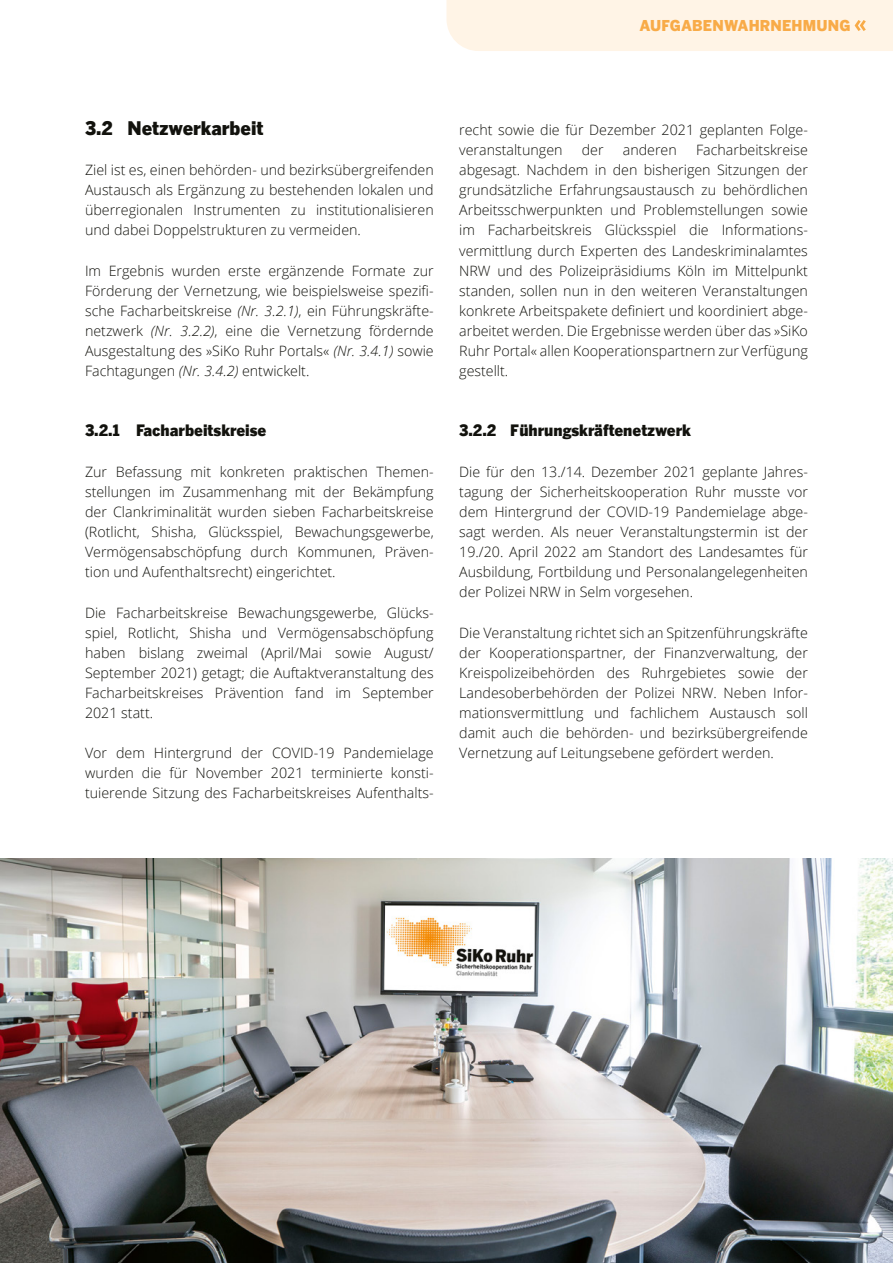
<style>
.page{position:relative;width:893px;height:1263px;background:#fff}
.page>*{position:absolute;margin:0;border:0;box-sizing:border-box;transform-origin:0 0}
.t1{font:900 18.75px "Benton Gothic";color:#12120d}
.t2{font:900 15.75px "Benton Gothic";color:#12120d}
.t3{font:900 15px "Benton Gothic";letter-spacing:.015em;color:#f8ab48}
.t4{font:300 14.25px/20.1px "Open Sans";color:#12120d;text-align:justify}
.s1{font-style:italic}
</style>
<div class="page">
<img style="left:0;top:859px;width:893px;height:404px">
<div style="left:446px;top:0;width:447px;height:51px;background:#fff4e6"></div>
<hr style="left:0;top:157px;width:1px;height:259px;background:#ececec">
<hr style="left:0;top:115px;width:1px;height:42px;background:#f48e00">
<p class="t3" style="left:639px;top:16px;width:213px">AUFGABENWAHRNEHMUNG</p>
<h1 class="t1" style="left:85px;top:116px;width:180px">3.2 Netzwerkarbeit</h1>
<p class="t4" style="left:85px;top:160px;width:350px">Ziel ist es, einen behörden- und bezirksübergreifenden Austausch als Ergänzung zu bestehenden lokalen und überregionalen Instrumenten zu institutionalisieren und dabei Doppelstrukturen zu vermeiden.</p>
<p class="t4" style="left:85px;top:260px;width:350px">Im Ergebnis wurden erste ergänzende Formate zur Förderung der Vernetzung, wie beispielsweise spezifi&shy;sche Facharbeitskreise <span class="s1">(Nr. 3.2.1)</span>, ein Führungskräfte&shy;netzwerk <span class="s1">(Nr. 3.2.2)</span>, eine die Vernetzung fördernde Ausgestaltung des »SiKo Ruhr Portals« <span class="s1">(Nr. 3.4.1)</span> sowie Fachtagungen <span class="s1">(Nr. 3.4.2)</span> entwickelt.</p>
<p class="t2" style="left:85px;top:421px;width:183px">3.2.1 Facharbeitskreise</p>
<p class="t4" style="left:85px;top:461px;width:350px">Zur Befassung mit konkreten praktischen Themen&shy;stellungen im Zusammenhang mit der Bekämpfung der Clankriminalität wurden sieben Facharbeitskreise (Rotlicht, Shisha, Glücksspiel, Bewachungsgewerbe, Vermögensabschöpfung durch Kommunen, Präven&shy;tion und Aufenthaltsrecht) eingerichtet.</p>
<p class="t4" style="left:85px;top:602px;width:350px">Die Facharbeitskreise Bewachungsgewerbe, Glücks&shy;spiel, Rotlicht, Shisha und Vermögensabschöpfung haben bislang zweimal (April/Mai sowie August/ September 2021) getagt; die Auftaktveranstaltung des Facharbeitskreises Prävention fand im September 2021 statt.</p>
<p class="t4" style="left:85px;top:743px;width:350px">Vor dem Hintergrund der COVID-19 Pandemielage wurden die für November 2021 terminierte konsti&shy;tuierende Sitzung des Facharbeitskreises Aufenthalts-</p>
<p class="t4" style="left:459px;top:119px;width:350px">recht sowie die für Dezember 2021 geplanten Folge&shy;veranstaltungen</p>
<p class="t4" style="left:459px;top:139px;width:350px;text-indent:237px">Facharbeitskreise abgesagt. Nachdem in den bisherigen Sitzungen der grundsätz liche Erfahrungsaustausch zu behördlichen Arbeitsschwerpunkten und Problemstellungen sowie im Facharbeitskreis Glücksspiel die Informations&shy;vermittlung durch Experten des Landeskriminalamtes NRW und des Polizeipräsidiums Köln im Mittelpunkt standen, sollen nun in den weiteren Veranstaltungen konkrete Arbeitspakete definiert und koordiniert abge&shy;arbeitet werden. Die Ergebnisse werden über das »SiKo Ruhr Portal« allen Kooperationspartnern zur Verfügung gestellt.</p>
<p class="t4" style="left:582px;top:139px;width:23px">der</p>
<p class="t4" style="left:623px;top:139px;width:56px">anderen</p>
<p class="t2" style="left:459px;top:421px;width:233px">3.2.2 Führungskräftenetzwerk</p>
<p class="t4" style="left:459px;top:461px;width:350px">Die für den 13./14. Dezember 2021 geplante Jahres&shy;tagung der Sicherheitskooperation Ruhr musste vor dem Hintergrund der COVID-19 Pandemielage abge&shy;sagt werden. Als neuer Veranstaltungstermin ist der 19./20. April 2022 am Standort des Landesamtes für Ausbildung, Fortbildung und Personalangelegenheiten der Polizei NRW in Selm vorgesehen.</p>
<p class="t4" style="left:459px;top:622px;width:350px">Die Veranstaltung richtet sich an Spitzenführungskräfte der Kooperationspartner, der Finanzverwaltung, der Kreispolizeibehörden des Ruhrgebietes sowie der Landesoberbehörden der Polizei NRW. Neben Infor&shy;mationsvermittlung und fachlichem Austausch soll damit auch die behörden- und bezirksübergreifende Vernetzung auf Leitungsebene gefördert werden.</p>
</div>
